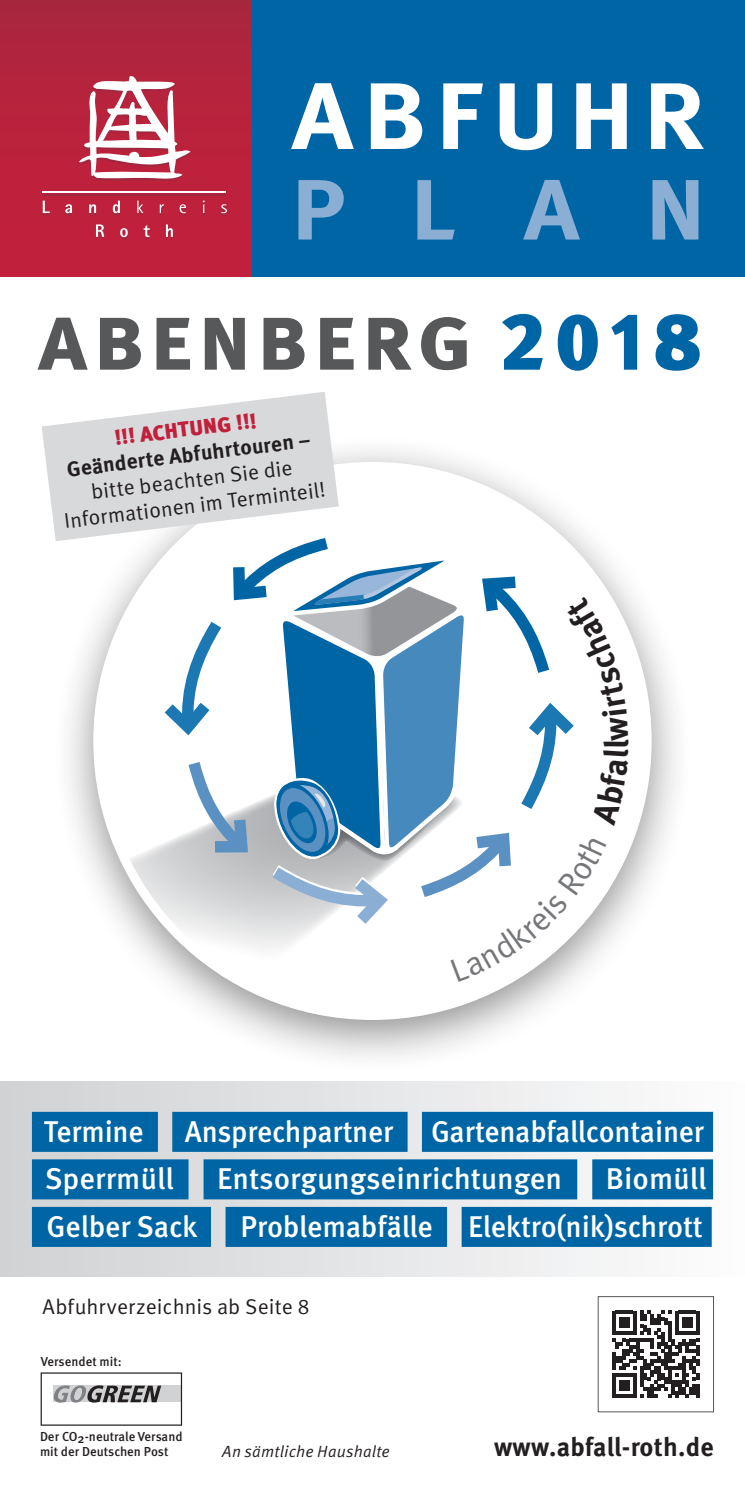
<style>
.page{position:relative;width:745px;height:1489px;background:#fff}
.page>*{position:absolute;margin:0;border:0;box-sizing:border-box;transform-origin:0 0}
.t1{font:700 94.5px "Meta OT";letter-spacing:.035em;color:#57585a}
.t2{font:700 94.25px "Meta OT";color:#fff;scale:1.11 1}
.t3{font:700 85.5px "Meta OT";color:#8baed4;scale:1.11 1}
.t4{font:500 30px "Meta OT";letter-spacing:-.01em;color:#fff}
.t5{font:700 26.25px "Meta OT";letter-spacing:.01em;color:#231f20}
.t6{font:21.25px/25.5px "Meta OT";letter-spacing:.005em;color:#231f20;text-align:center}
.t7{font:700 21.25px "Meta OT";color:#231f20}
.t8{font:900 21.25px "Meta OT";color:#c0203b}
.t9{font:italic 16.25px "Meta OT";letter-spacing:.01em;color:#231f20}
.t10{font:500 13px/15.8px "Meta OT";color:#231f20}
.s1{font-weight:900;font-size:81px;color:#0065a4}
</style>
<div class="page">
<div style="left:252px;top:0;width:492px;height:276px;background:#0065a4"></div>
<div style="left:51px;top:433px;width:642px;height:641px;background:#231f20;opacity:.5"></div>
<div style="left:98px;top:466px;width:548px;height:549px;background:#fff;border-radius:50%"></div>
<svg style="left:0;top:1081px;width:714px;height:195px"></svg>
<div style="left:32px;top:1111px;width:126px;height:40px;background:#0065a4"></div>
<div style="left:172px;top:1111px;width:235px;height:40px;background:#0065a4"></div>
<div style="left:421px;top:1111px;width:291px;height:40px;background:#0065a4"></div>
<div style="left:32px;top:1159px;width:156px;height:40px;background:#0065a4"></div>
<div style="left:203px;top:1159px;width:374px;height:40px;background:#0065a4"></div>
<div style="left:592px;top:1159px;width:120px;height:40px;background:#0065a4"></div>
<div style="left:32px;top:1206px;width:179px;height:40px;background:#0065a4"></div>
<div style="left:225px;top:1206px;width:222px;height:40px;background:#0065a4"></div>
<div style="left:461px;top:1206px;width:250px;height:40px;background:#0065a4"></div>
<svg style="left:612px;top:1310px;width:87px;height:87px"></svg>
<div style="left:597px;top:1296px;width:116px;height:115px;border:1px solid #57585a"></div>
<svg style="left:41px;top:1372px;width:141px;height:53px"></svg>
<div style="left:0;top:0;width:252px;height:276px;background:linear-gradient(to bottom,#ab263e,#c51f3b)"></div>
<hr style="left:42px;top:194px;width:184px;height:1px;background:#9f283f">
<svg style="left:42px;top:201px;width:8px;height:14px"></svg>
<svg style="left:65px;top:204px;width:7px;height:11px"></svg>
<svg style="left:89px;top:204px;width:7px;height:11px"></svg>
<svg style="left:113px;top:201px;width:7px;height:14px"></svg>
<svg style="left:137px;top:201px;width:6px;height:14px"></svg>
<svg style="left:160px;top:204px;width:4px;height:11px"></svg>
<svg style="left:179px;top:204px;width:7px;height:11px"></svg>
<svg style="left:203px;top:201px;width:2px;height:14px"></svg>
<svg style="left:221px;top:204px;width:6px;height:11px"></svg>
<svg style="left:96px;top:224px;width:8px;height:15px"></svg>
<svg style="left:120px;top:228px;width:8px;height:11px"></svg>
<svg style="left:143px;top:225px;width:7px;height:14px"></svg>
<svg style="left:166px;top:224px;width:7px;height:15px"></svg>
<svg style="left:79px;top:75px;width:111px;height:107px"></svg>
<hr style="left:43px;top:191px;width:182px;height:2px;background:#fff">
<svg style="left:42px;top:392px;width:586px;height:589px"></svg>
<h2 class="t2" style="left:291px;top:57px;width:374px">abfuhr</h2>
<h3 class="t3" style="left:291px;top:156px;width:374px">Plan</h3>
<h1 class="t1" style="left:38px;top:277px;width:665px">abenberg <span class="s1">2018</span></h1>
<p class="t8" style="left:113px;top:424px;width:145px;rotate:-7deg">!!! ACHTUNG !!!</p>
<p class="t7" style="left:65px;top:456px;width:247px;rotate:-7deg">Geänderte Abfuhrtouren –</p>
<p class="t6" style="left:60px;top:483px;width:264px;rotate:-7deg">bitte beachten Sie die<br>Informationen im Terminteil!</p>
<p class="t4" style="left:44px;top:1112px;width:101px">Termine</p>
<p class="t4" style="left:185px;top:1112px;width:210px">Ansprechpartner</p>
<p class="t4" style="left:431px;top:1112px;width:274px">Gartenabfallcontainer</p>
<p class="t4" style="left:45px;top:1160px;width:130px">Sperrmüll</p>
<p class="t4" style="left:217px;top:1160px;width:346px">Entsorgungseinrichtungen</p>
<p class="t4" style="left:605px;top:1160px;width:102px">Biomüll</p>
<p class="t4" style="left:46px;top:1207px;width:152px">Gelber Sack</p>
<p class="t4" style="left:240px;top:1207px;width:463px">Problemabfälle Elektro(nik)schrott</p>
<p class="t6" style="left:42px;top:1293px;width:269px">Abfuhrverzeichnis ab Seite 8</p>
<p class="t10" style="left:41px;top:1353px;width:82px">Versendet mit:</p>
<p class="t10" style="left:40px;top:1428px;width:144px">Der CO2-neutrale Versand mit der Deutschen Post</p>
<p class="t9" style="left:222px;top:1441px;width:169px">An sämtliche Haushalte</p>
<p class="t5" style="left:493px;top:1430px;width:221px">www.abfall-roth.de</p>
</div>
